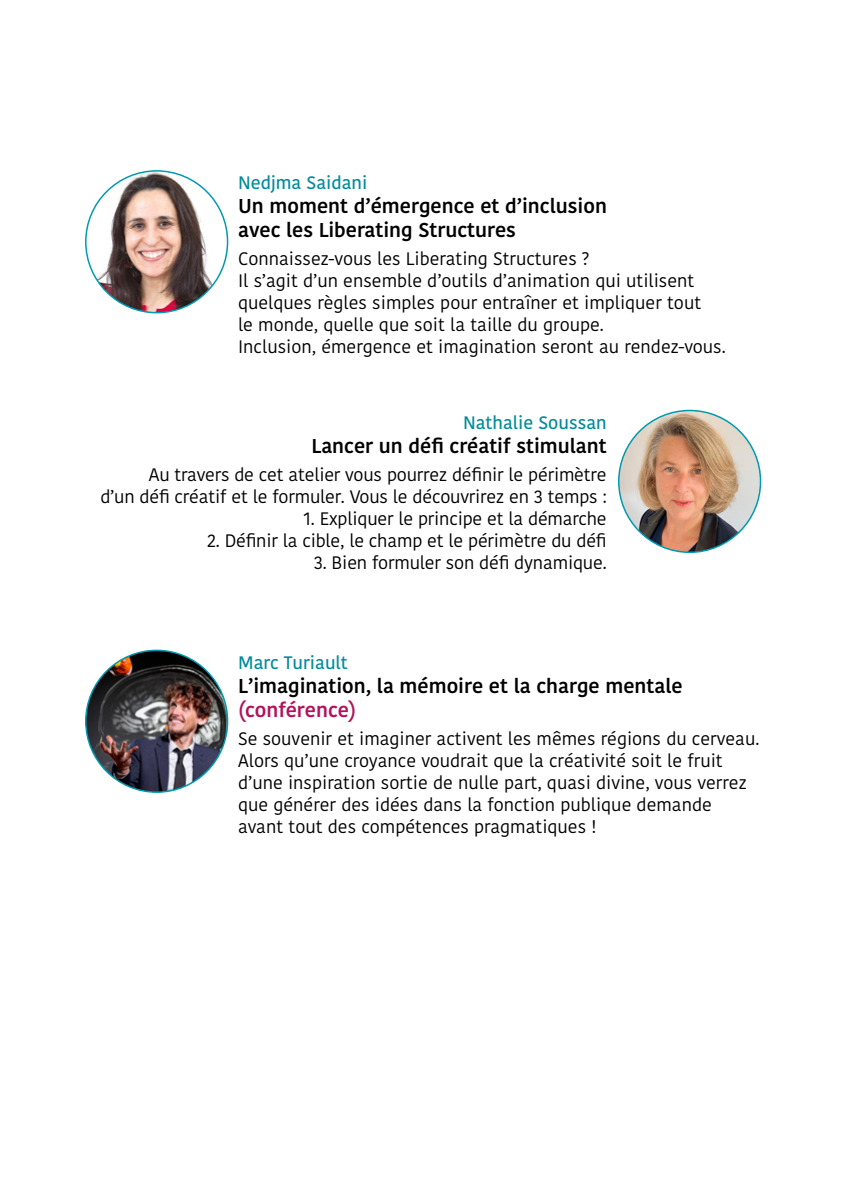
<style>
.page{position:relative;width:842px;height:1191px;background:#fff}
.page>*{position:absolute;margin:0;border:0;box-sizing:border-box;transform-origin:0 0}
.t1{font:600 20px/24px "Kohinoor Bangla";color:#000}
.t2{font:18px/22px "Kohinoor Bangla";color:#000}
.t3{font:500 18px "Kohinoor Bangla";color:#008c9a}
.s1{color:#b2115b}
</style>
<div class="page">
<img style="left:86px;top:650px;width:142px;height:142px;border-radius:71px">
<img style="left:619px;top:410px;width:141px;height:142px;border-radius:71px">
<img style="left:86px;top:171px;width:142px;height:142px;border-radius:71px">
<p class="t3" style="left:238px;top:168px;width:131px">Nedjma Saidani</p>
<p class="t1" style="left:238px;top:193px;width:370px">Un moment d’émergence et d’inclusion avec les Liberating Structures</p>
<p class="t2" style="left:238px;top:247px;width:353px">Connaissez-vous les Liberating Structures ?</p>
<p class="t2" style="left:238px;top:269px;width:465px">Il s’agit d’un ensemble d’outils d’animation qui utilisent quelques règles simples pour entraîner et impliquer tout le monde, quelle que soit la taille du groupe.</p>
<p class="t2" style="left:238px;top:335px;width:489px">Inclusion, émergence et imagination seront au rendez-vous.</p>
<p class="t3" style="left:463px;top:408px;width:145px">Nathalie Soussan</p>
<p class="t1" style="left:311px;top:433px;width:297px">Lancer un défi créatif stimulant</p>
<p class="t2" style="left:100px;top:463px;width:508px;text-align:right">Au travers de cet atelier vous pourrez définir le périmètre<br>d’un défi créatif et le formuler. Vous le découvrirez en 3 temps :</p>
<p class="t2" style="left:303px;top:507px;width:305px">1. Expliquer le principe et la démarche</p>
<p class="t2" style="left:207px;top:529px;width:401px">2. Définir la cible, le champ et le périmètre du défi</p>
<p class="t2" style="left:314px;top:551px;width:294px">3. Bien formuler son défi dynamique.</p>
<p class="t3" style="left:238px;top:648px;width:111px">Marc Turiault</p>
<p class="t1" style="left:238px;top:673px;width:446px">L’imagination, la mémoire et la charge mentale <span class="s1">(conférence)</span></p>
<p class="t2" style="left:238px;top:727px;width:523px">Se souvenir et imaginer activent les mêmes régions du cerveau.<br>Alors qu’une croyance voudrait que la créativité soit le fruit d’une inspiration sortie de nulle part, quasi divine, vous verrez que générer des idées dans la fonction publique demande avant tout des compétences pragmatiques !</p>
</div>
